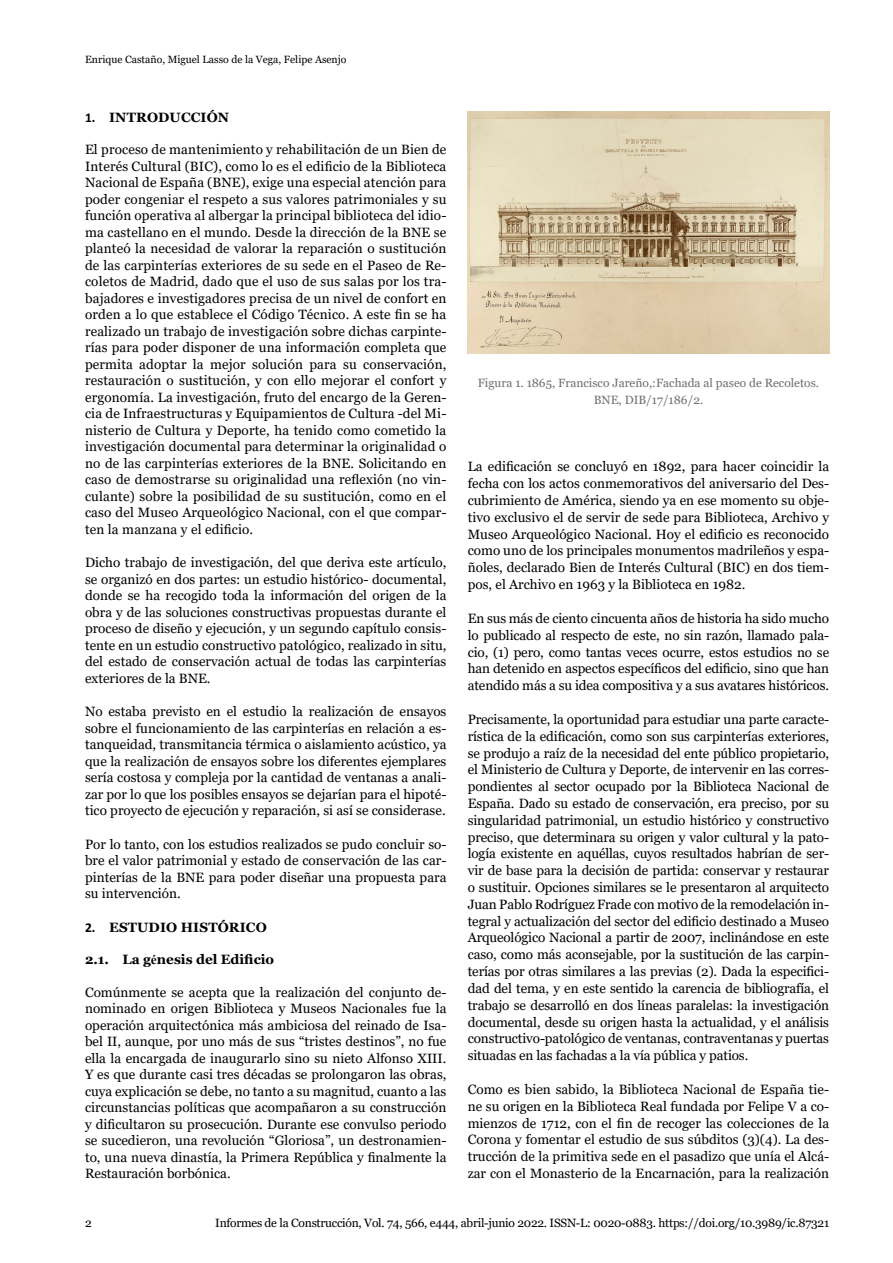
<style>
.page{position:relative;width:893px;height:1263px;background:#fff}
.page>*{position:absolute;margin:0;border:0;box-sizing:border-box;transform-origin:0 0}
.t1{font:13.5px/16.5px "Georgia";color:#000;text-align:justify}
.t2{font:700 13.5px "Georgia";letter-spacing:.01em;color:#000}
.t3{font:12px "Georgia";letter-spacing:-.02em;color:#000}
.t4{font:12px/16.8px "Georgia";color:#706f6f;text-align:center}
.t5{font:10.5px "Georgia";color:#000}
.s1{font-family:"Calibri"}
.s2{font-family:"Times New Roman"}
</style>
<div class="page">
<img style="left:468px;top:112px;width:361px;height:241px">
<p class="t5" style="left:85px;top:53px;width:263px">Enrique Castaño, Miguel Lasso de la Vega, Felipe Asenjo</p>
<p class="t2" style="left:85px;top:108px;width:146px"><span class="s1">1.</span> INTRODUCCIÓN</p>
<p class="t1" style="left:85px;top:142px;width:363px">El proceso de mantenimiento y rehabilitación de un Bien de Interés Cultural (BIC), como lo es el edificio de la Biblioteca Nacional de España (BNE), exige una especial atención para poder congeniar el respeto a sus valores patrimoniales y su función operativa al albergar la principal biblioteca del idio&shy;ma castellano en el mundo. Desde la dirección de la BNE se planteó la necesidad de valorar la reparación o sustitución de las carpinterías exteriores de su sede en el Paseo de Re&shy;coletos de Madrid, dado que el uso de sus salas por los tra&shy;bajadores e investigadores precisa de un nivel de confort en orden a lo que establece el Código Técnico. A este fin se ha realizado un trabajo de investigación sobre dichas carpinte&shy;rías para poder disponer de una información completa que permita adoptar la mejor solución para su conservación, restauración o sustitución, y con ello mejorar el confort y ergonomía. La investigación, fruto del encargo de la Geren&shy;cia de Infraestructuras y Equipamientos de Cultura -del Mi&shy;nisterio de Cultura y Deporte, ha tenido como cometido la investigación documental para determinar la originalidad o no de las carpinterías exteriores de la BNE. Solicitando en caso de demostrarse su originalidad una reflexión (no vin&shy;culante) sobre la posibilidad de su sustitución, como en el caso del Museo Arqueológico Nacional, con el que compar&shy;ten la manzana y el edificio.</p>
<p class="t1" style="left:85px;top:555px;width:363px">Dicho trabajo de investigación, del que deriva este artículo, se organizó en dos partes: un estudio histórico- documental, donde se ha recogido toda la información del origen de la obra y de las soluciones constructivas propuestas durante el proceso de diseño y ejecución, y un segundo capítulo consis&shy;tente en un estudio constructivo patológico, realizado in situ, del estado de conservación actual de todas las carpinterías exteriores de la BNE.</p>
<p class="t1" style="left:85px;top:704px;width:363px">No estaba previsto en el estudio la realización de ensayos sobre el funcionamiento de las carpinterías en relación a es&shy;tanqueidad, transmitancia térmica o aislamiento acústico, ya que la realización de ensayos sobre los diferentes ejemplares sería costosa y compleja por la cantidad de ventanas a anali&shy;zar por lo que los posibles ensayos se dejarían para el hipoté&shy;tico proyecto de ejecución y reparación, si así se considerase.</p>
<p class="t1" style="left:85px;top:836px;width:363px">Por lo tanto, con los estudios realizados se pudo concluir so&shy;bre el valor patrimonial y estado de conservación de las car&shy;pinterías de la BNE para poder diseñar una propuesta para su intervención.</p>
<p class="t2" style="left:85px;top:918px;width:183px"><span class="s1">2.</span> ESTUDIO HISTÓRICO</p>
<p class="t2" style="left:85px;top:951px;width:191px">2.1. La g<span class="s2">é</span>nesis del Edificio</p>
<p class="t1" style="left:85px;top:984px;width:363px">Comúnmente se acepta que la realización del conjunto de&shy;nominado en origen Biblioteca y Museos Nacionales fue la operación arquitectónica más ambiciosa del reinado de Isa&shy;bel II, aunque, por uno más de sus “tristes destinos”, no fue ella la encargada de inaugurarlo sino su nieto Alfonso XIII.<br>Y es que durante casi tres décadas se prolongaron las obras, cuya explicación se debe, no tanto a su magnitud, cuanto a las circunstancias políticas que acompañaron a su construcción y dificultaron su prosecución. Durante ese convulso periodo se sucedieron, una revolución “Gloriosa”, un destronamien&shy;to, una nueva dinastía, la Primera República y finalmente la Restauración borbónica.</p>
<p class="t4" style="left:478px;top:375px;width:343px">Figura 1. 1865, Francisco Jareño,:Fachada al paseo de Recoletos.<br>BNE, DIB/17/186/2.</p>
<p class="t1" style="left:468px;top:459px;width:363px">La edificación se concluyó en 1892, para hacer coincidir la fecha con los actos conmemorativos del aniversario del Des&shy;cubrimiento de América, siendo ya en ese momento su obje&shy;tivo exclusivo el de servir de sede para Biblioteca, Archivo y Museo Arqueológico Nacional. Hoy el edificio es reconocido como uno de los principales monumentos madrileños y espa&shy;ñoles, declarado Bien de Interés Cultural (BIC) en dos tiem&shy;pos, el Archivo en 1963 y la Biblioteca en 1982.</p>
<p class="t1" style="left:468px;top:610px;width:363px">En sus más de ciento cincuenta años de historia ha sido mucho lo publicado al respecto de este, no sin razón, llamado pala&shy;cio, (1) pero, como tantas veces ocurre, estos estudios no se han detenido en aspectos específicos del edificio, sino que han atendido más a su idea compositiva y a sus avatares históricos.</p>
<p class="t1" style="left:468px;top:711px;width:363px">Precisamente, la oportunidad para estudiar una parte caracte&shy;rística de la edificación, como son sus carpinterías exteriores, se produjo a raíz de la necesidad del ente público propietario, el Ministerio de Cultura y Deporte, de intervenir en las corres&shy;pondientes al sector ocupado por la Biblioteca Nacional de España. Dado su estado de conservación, era preciso, por su singularidad patrimonial, un estudio histórico y constructivo preciso, que determinara su origen y valor cultural y la pato&shy;logía existente en aquéllas, cuyos resultados habrían de ser&shy;vir de base para la decisión de partida: conservar y restaurar o sustituir. Opciones similares se le presentaron al arquitecto Juan Pablo Rodríguez Frade con motivo de la remodelación in&shy;tegral y actualización del sector del edificio destinado a Museo Arqueológico Nacional a partir de 2007, inclinándose en este caso, como más aconsejable, por la sustitución de las carpin&shy;terías por otras similares a las previas (2). Dada la especifici&shy;dad del tema, y en este sentido la carencia de bibliografía, el trabajo se desarrolló en dos líneas paralelas: la investigación documental, desde su origen hasta la actualidad, y el análisis constructivo-patológico de ventanas, contraventanas y puertas situadas en las fachadas a la vía pública y patios.</p>
<p class="t1" style="left:468px;top:1081px;width:363px">Como es bien sabido, la Biblioteca Nacional de España tie&shy;ne su origen en la Biblioteca Real fundada por Felipe V a co&shy;mienzos de 1712, con el fin de recoger las colecciones de la Corona y fomentar el estudio de sus súbditos (3)(4). La des&shy;trucción de la primitiva sede en el pasadizo que unía el Alcá&shy;zar con el Monasterio de la Encarnación, para la realización</p>
<p class="t3" style="left:85px;top:1215px;width:8px">2</p>
<p class="t3" style="left:215px;top:1215px;width:615px">Informes de la Construcción, Vol. 74, 566, e444, abril-junio 2022. ISSN-L: 0020-0883. https://doi.org/10.3989/ic.87321</p>
</div>
